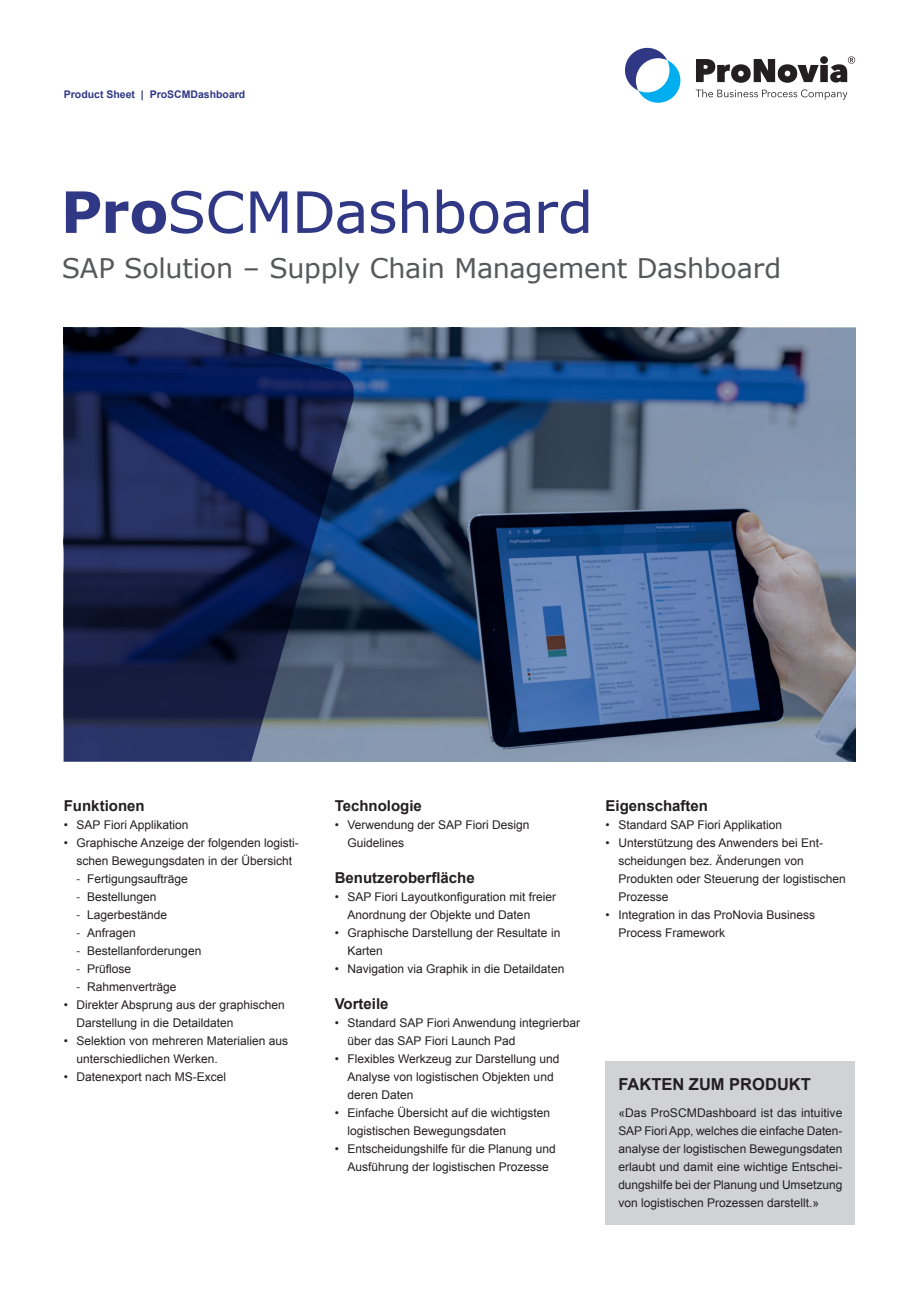
<style>
.page{position:relative;width:919px;height:1289px;background:#fff}
.page>*{position:absolute;margin:0;border:0;box-sizing:border-box;transform-origin:0 0}
.t1{font:57px "Verdana";letter-spacing:-.015em;color:#303885}
.t2{font:27px "Verdana";letter-spacing:-.01em;color:#57585a}
.t3{font:700 16.5px "Arial";color:#231f20}
.t4{font:700 15px "Arial";color:#231f20}
.t5{font:12px/18px "Arial";color:#231f20}
.t6{font:700 10.5px "Arial";color:#303885}
.s1{font-weight:700}
.s2{font-family:"Myriad Pro"}
</style>
<div class="page">
<svg style="left:625px;top:48px;width:55px;height:55px"></svg>
<svg style="left:696px;top:56px;width:159px;height:27px"></svg>
<svg style="left:695px;top:89px;width:152px;height:11px"></svg>
<div style="left:605px;top:1061px;width:250px;height:164px;background:#d1d2d4"></div>
<svg style="left:355px;top:327px;width:500px;height:434px;background:#4c6587"></svg>
<svg style="left:64px;top:327px;width:291px;height:434px;background:#1d2a52"></svg>
<p class="t6" style="left:64px;top:87px;width:183px">Product Sheet | ProSCMDashboard</p>
<h1 class="t1" style="left:61px;top:176px;width:534px"><span class="s1">Pro</span>SCMDashboard</h1>
<h2 class="t2" style="left:62px;top:251px;width:721px">SAP Solution – Supply Chain Management Dashboard</h2>
<p class="t4" style="left:64px;top:795px;width:82px">Funktionen</p>
<p class="t5" style="left:64px;top:815px;width:126px">• SAP Fiori Applikation</p>
<p class="t5" style="left:64px;top:833px;width:236px;text-align:center">• Graphische Anzeige der folgenden logisti&shy;schen Bewegungsdaten in der Übersicht</p>
<p class="t5" style="left:77px;top:869px;width:113px"><span class="s2">-</span> Fertigungsaufträge</p>
<p class="t5" style="left:77px;top:887px;width:82px"><span class="s2">-</span> Bestellungen</p>
<p class="t5" style="left:77px;top:905px;width:92px"><span class="s2">-</span> Lagerbestände</p>
<p class="t5" style="left:77px;top:923px;width:61px"><span class="s2">-</span> Anfragen</p>
<p class="t5" style="left:77px;top:941px;width:126px"><span class="s2">-</span> Bestellanforderungen</p>
<p class="t5" style="left:77px;top:959px;width:56px"><span class="s2">-</span> Prüflose</p>
<p class="t5" style="left:77px;top:977px;width:101px"><span class="s2">-</span> Rahmenverträge</p>
<p class="t5" style="left:77px;top:995px;width:210px;text-indent:-13px">• Direkter Absprung aus der graphischen<br>Darstellung in die Detaildaten</p>
<p class="t5" style="left:77px;top:1031px;width:213px;text-indent:-13px">• Selektion von mehreren Materialien aus unterschiedlichen Werken.</p>
<p class="t5" style="left:64px;top:1067px;width:164px">• Datenexport nach MS-Excel</p>
<p class="t4" style="left:334px;top:795px;width:89px">Technologie</p>
<p class="t5" style="left:347px;top:815px;width:183px;text-indent:-13px">• Verwendung der SAP Fiori Design<br>Guidelines</p>
<p class="t4" style="left:334px;top:867px;width:142px">Benutzeroberfläche</p>
<p class="t5" style="left:347px;top:887px;width:210px;text-indent:-13px">• SAP Fiori Layoutkonfiguration mit freier<br>Anordnung der Objekte und Daten</p>
<p class="t5" style="left:347px;top:923px;width:214px;text-indent:-13px">• Graphische Darstellung der Resultate in<br>Karten</p>
<p class="t5" style="left:334px;top:959px;width:231px">• Navigation via Graphik in die Detaildaten</p>
<p class="t4" style="left:334px;top:993px;width:55px">Vorteile</p>
<p class="t5" style="left:347px;top:1013px;width:234px;text-indent:-13px">• Standard SAP Fiori Anwendung integrierbar über das SAP Fiori Launch Pad</p>
<p class="t5" style="left:347px;top:1049px;width:213px;text-indent:-13px">• Flexibles Werkzeug zur Darstellung und<br>Analyse von logistischen Objekten und deren Daten</p>
<p class="t5" style="left:347px;top:1103px;width:204px;text-indent:-13px">• Einfache Übersicht auf die wichtigsten logistischen Bewegungsdaten</p>
<p class="t5" style="left:334px;top:1139px;width:222px;text-align:center">• Entscheidungshilfe für die Planung und<br>Ausführung der logistischen Prozesse</p>
<p class="t4" style="left:605px;top:795px;width:104px">Eigenschaften</p>
<p class="t5" style="left:605px;top:815px;width:178px">• Standard SAP Fiori Applikation</p>
<p class="t5" style="left:618px;top:833px;width:229px;text-indent:-13px">• Unterstützung des Anwenders bei Ent&shy;scheidungen bez. Änderungen von<br>Produkten oder Steuerung der logistischen<br>Prozesse</p>
<p class="t5" style="left:618px;top:905px;width:198px;text-indent:-13px">• Integration in das ProNovia Business<br>Process Framework</p>
<h3 class="t3" style="left:618px;top:1073px;width:194px">FAKTEN ZUM PRODUKT</h3>
<p class="t5" style="left:618px;top:1103px;width:226px;text-align:justify">«Das ProSCMDashboard ist das intuitive SAP Fiori App, welches die einfache Daten&shy;analyse der logistischen Bewegungsdaten erlaubt und damit eine wichtige Entschei&shy;dungshilfe bei der Planung und Umsetzung von logistischen Prozessen darstellt.»</p>
</div>
